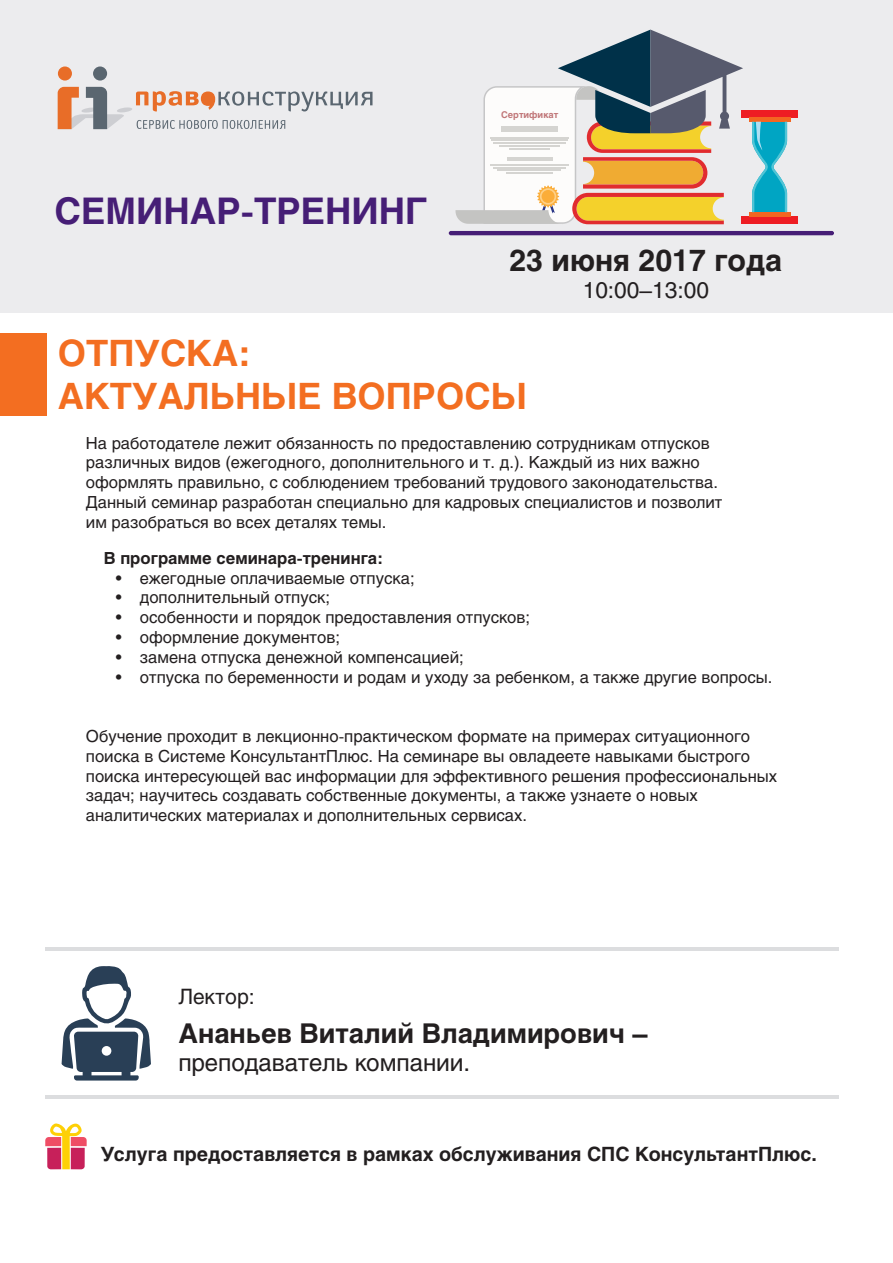
<style>
.page{position:relative;width:893px;height:1263px;background:#fff}
.page>*{position:absolute;margin:0;border:0;box-sizing:border-box;transform-origin:0 0}
.t1{font:700 36.45px "Helios";color:#461e76}
.t2{font:700 36px/43.2px "Helios";color:#f36e21}
.t3{font:700 30px "Helios";color:#231f20}
.t4{font:700 27px "Helios";color:#231f20}
.t5{font:24px "Helios";letter-spacing:-.005em;color:#231f20}
.t6{font:22.5px "Helios";color:#231f20}
.t7{font:21px "Helios";color:#231f20}
.t8{font:700 19.5px "Helios";color:#231f20}
.t9{font:16.5px/19.8px "Helios";color:#231f20}
.t10{font:700 16.5px "Helios";color:#231f20}
.t11{font:700 9.3px "Helios";color:#c07678}
</style>
<div class="page">
<div style="left:0;top:0;width:893px;height:312px;background:#ececee"></div>
<svg style="left:58px;top:87px;width:315px;height:42px"></svg>
<div style="left:93px;top:66px;width:14px;height:15px;background:#5a6670;border-radius:50%"></div>
<div style="left:58px;top:66px;width:14px;height:15px;background:#e86d28;border-radius:50%"></div>
<hr style="left:449px;top:231px;width:385px;height:4px;background:#461e76;border-radius:2px">
<div style="left:0;top:333px;width:46px;height:83px;background:#f36e21"></div>
<svg style="left:455px;top:30px;width:288px;height:194px"></svg>
<div style="left:741px;top:216px;width:57px;height:7px;background:#ee1d23"></div>
<hr style="left:749px;top:212px;width:41px;height:4px;background:#f36621">
<div style="left:741px;top:111px;width:57px;height:7px;background:#ee1d23"></div>
<hr style="left:749px;top:118px;width:41px;height:4px;background:#f36621">
<svg style="left:752px;top:122px;width:35px;height:90px"></svg>
<hr style="left:45px;top:947px;width:794px;height:3px;background:#dcdddf">
<hr style="left:45px;top:1095px;width:794px;height:4px;background:#dcdddf">
<svg style="left:62px;top:966px;width:89px;height:114px"></svg>
<svg style="left:45px;top:1123px;width:42px;height:46px"></svg>
<h1 class="t1" style="left:55px;top:190px;width:374px">СЕМИНАР-ТРЕНИНГ</h1>
<p class="t11" style="left:501px;top:109px;width:59px">Сертификат</p>
<h3 class="t3" style="left:509px;top:242px;width:274px">23 июня 2017 года</h3>
<h3 class="t6" style="left:583px;top:276px;width:128px">10:00–13:00</h3>
<h2 class="t2" style="left:58px;top:331px;width:470px">ОТПУСКА:<br>АКТУАЛЬНЫЕ ВОПРОСЫ</h2>
<p class="t9" style="left:86px;top:433px;width:638px">На работодателе лежит обязанность по предоставлению сотрудникам отпусков различных видов (ежегодного, дополнительного и т. д.). Каждый из них важно оформлять правильно, с соблюдением требований трудового законодательства.<br>Данный семинар разработан специально для кадровых специалистов и позволит им разобраться во всех деталях темы.</p>
<p class="t10" style="left:104px;top:548px;width:280px">В программе семинара-тренинга:</p>
<p class="t9" style="left:116px;top:568px;width:300px">• ежегодные оплачиваемые отпуска;</p>
<p class="t9" style="left:116px;top:587px;width:216px">• дополнительный отпуск;</p>
<p class="t9" style="left:116px;top:607px;width:416px">• особенности и порядок предоставления отпусков;</p>
<p class="t9" style="left:116px;top:627px;width:226px">• оформление документов;</p>
<p class="t9" style="left:116px;top:647px;width:349px">• замена отпуска денежной компенсацией;</p>
<p class="t9" style="left:116px;top:667px;width:658px">• отпуска по беременности и родам и уходу за ребенком, а также другие вопросы.</p>
<p class="t9" style="left:86px;top:726px;width:693px">Обучение проходит в лекционно-практическом формате на примерах ситуационного поиска в Системе КонсультантПлюс. На семинаре вы овладеете навыками быстрого поиска интересующей вас информации для эффективного решения профессиональных задач; научитесь создавать собственные документы, а также узнаете о новых аналитических материалах и дополнительных сервисах.</p>
<p class="t7" style="left:178px;top:984px;width:78px">Лектор:</p>
<h3 class="t4" style="left:178px;top:1017px;width:471px">Ананьев Виталий Владимирович –</h3>
<h3 class="t5" style="left:178px;top:1049px;width:293px">преподаватель компании.</h3>
<p class="t8" style="left:101px;top:1143px;width:718px">Услуга предоставляется в рамках обслуживания СПС КонсультантПлюс.</p>
</div>
